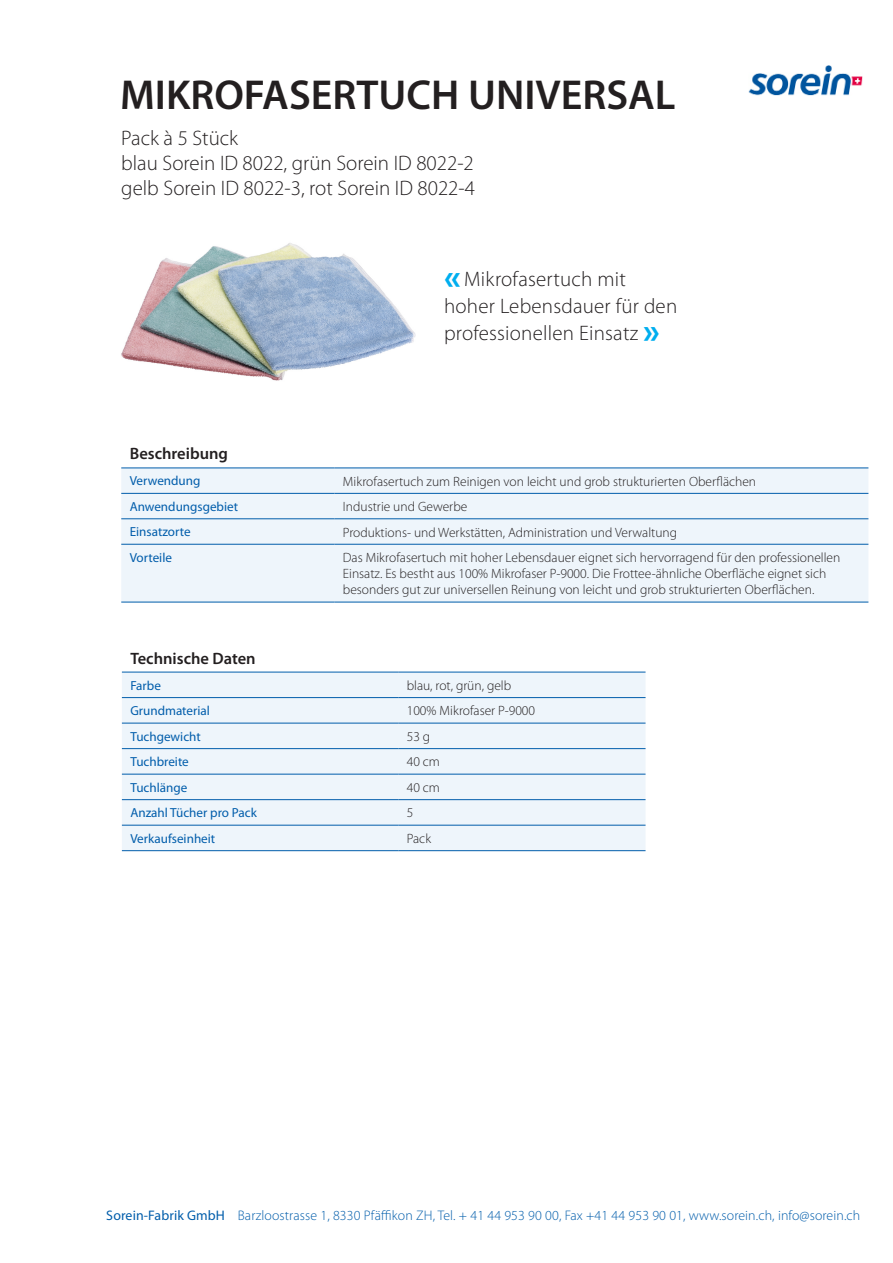
<style>
.page{position:relative;width:893px;height:1263px;background:#fff}
.page>*{position:absolute;margin:0;border:0;box-sizing:border-box;transform-origin:0 0}
._01_Titel_28_sb{font:600 42px "Myriad Pro";color:#231f20}
._05_Quote_14_light{font:300 21px/27px "Myriad Pro";color:#231f20}
._03_Titel_Tab_11_sb{font:600 16.5px "Myriad Pro";color:#231f20}
.t1{font:300 13.8px "Myriad Pro";letter-spacing:.01em;color:#015dab}
._04_Tabelle_9_light{font:300 13.5px/16.2px "Myriad Pro";color:#231f20}
._04_Tabelle_9_sb{font:13.2px "Myriad Pro";color:#015dab}
.s1{font-weight:700;font-size:36px;color:#00aeef}
.s2{font-weight:400}
</style>
<div class="page">
<img style="left:749px;top:66px;width:113px;height:29px">
<div style="left:122px;top:673px;width:523px;height:177px;background:#eef5fb"></div>
<hr style="left:122px;top:672px;width:276px;height:1px;background:#015dab">
<hr style="left:398px;top:672px;width:247px;height:1px;background:#015dab">
<hr style="left:122px;top:697px;width:276px;height:1px;background:#015dab">
<hr style="left:398px;top:697px;width:247px;height:1px;background:#015dab">
<hr style="left:122px;top:723px;width:276px;height:1px;background:#015dab">
<hr style="left:398px;top:723px;width:247px;height:1px;background:#015dab">
<hr style="left:122px;top:748px;width:276px;height:1px;background:#015dab">
<hr style="left:398px;top:748px;width:247px;height:1px;background:#015dab">
<hr style="left:122px;top:774px;width:276px;height:1px;background:#015dab">
<hr style="left:398px;top:774px;width:247px;height:1px;background:#015dab">
<hr style="left:122px;top:799px;width:276px;height:1px;background:#015dab">
<hr style="left:398px;top:799px;width:247px;height:1px;background:#015dab">
<hr style="left:122px;top:825px;width:276px;height:1px;background:#015dab">
<hr style="left:398px;top:825px;width:247px;height:1px;background:#015dab">
<hr style="left:122px;top:850px;width:276px;height:1px;background:#015dab">
<hr style="left:398px;top:850px;width:247px;height:1px;background:#015dab">
<img style="left:121px;top:243px;width:295px;height:138px">
<div style="left:121px;top:469px;width:747px;height:133px;background:#eef5fb"></div>
<hr style="left:121px;top:468px;width:213px;height:1px;background:#015dab">
<hr style="left:334px;top:468px;width:534px;height:1px;background:#015dab">
<hr style="left:121px;top:493px;width:213px;height:1px;background:#015dab">
<hr style="left:334px;top:493px;width:534px;height:1px;background:#015dab">
<hr style="left:121px;top:518px;width:213px;height:1px;background:#015dab">
<hr style="left:334px;top:518px;width:534px;height:1px;background:#015dab">
<hr style="left:121px;top:544px;width:213px;height:1px;background:#015dab">
<hr style="left:334px;top:544px;width:534px;height:1px;background:#015dab">
<hr style="left:121px;top:602px;width:213px;height:1px;background:#015dab">
<hr style="left:334px;top:602px;width:534px;height:1px;background:#015dab">
<p class="_01_Titel_28_sb" style="left:120px;top:69px;width:557px">MIKROFASERTUCH UNIVERSAL</p>
<p class="_05_Quote_14_light" style="left:121px;top:125px;width:355px;line-height:25.2px">Pack à 5 Stück<br>blau Sorein ID 8022, grün Sorein ID 8022-2 gelb Sorein ID 8022-3, rot Sorein ID 8022-4</p>
<p class="_05_Quote_14_light" style="left:444px;top:265px;width:235px"><span class="s1">«</span>Mikrofasertuch mit hoher Lebensdauer für den professionellen Einsatz <span class="s1">»</span></p>
<p class="_03_Titel_Tab_11_sb" style="left:130px;top:443px;width:100px">Beschreibung</p>
<p class="_04_Tabelle_9_sb" style="left:130px;top:473px;width:72px">Verwendung</p>
<p class="_04_Tabelle_9_light" style="left:343px;top:473px;width:415px">Mikrofasertuch zum Reinigen von leicht und grob strukturierten Oberflächen</p>
<p class="_04_Tabelle_9_sb" style="left:130px;top:498px;width:110px">Anwendungsgebiet</p>
<p class="_04_Tabelle_9_light" style="left:343px;top:498px;width:126px">Industrie und Gewerbe</p>
<p class="_04_Tabelle_9_sb" style="left:130px;top:524px;width:62px">Einsatzorte</p>
<p class="_04_Tabelle_9_light" style="left:343px;top:524px;width:336px">Produktions- und Werkstätten, Administration und Verwaltung</p>
<p class="_04_Tabelle_9_sb" style="left:130px;top:549px;width:44px">Vorteile</p>
<p class="_04_Tabelle_9_light" style="left:343px;top:549px;width:499px">Das Mikrofasertuch mit hoher Lebensdauer eignet sich hervorragend für den professionellen<br>Einsatz. Es bestht aus 100% Mikrofaser P-9000. Die Frottee-ähnliche Oberfläche eignet sich besonders gut zur universellen Reinung von leicht und grob strukturierten Oberflächen.</p>
<p class="_03_Titel_Tab_11_sb" style="left:130px;top:647px;width:127px">Technische Daten</p>
<p class="_04_Tabelle_9_sb" style="left:130px;top:677px;width:32px">Farbe</p>
<p class="_04_Tabelle_9_light" style="left:407px;top:677px;width:106px">blau, rot, grün, gelb</p>
<p class="_04_Tabelle_9_sb" style="left:130px;top:702px;width:81px">Grundmaterial</p>
<p class="_04_Tabelle_9_light" style="left:407px;top:703px;width:130px">100% Mikrofaser P-9000</p>
<p class="_04_Tabelle_9_sb" style="left:130px;top:728px;width:72px">Tuchgewicht</p>
<p class="_04_Tabelle_9_light" style="left:407px;top:728px;width:25px">53 g</p>
<p class="_04_Tabelle_9_sb" style="left:130px;top:753px;width:60px">Tuchbreite</p>
<p class="_04_Tabelle_9_light" style="left:407px;top:754px;width:35px">40 cm</p>
<p class="_04_Tabelle_9_sb" style="left:130px;top:779px;width:58px">Tuchlänge</p>
<p class="_04_Tabelle_9_light" style="left:407px;top:779px;width:35px">40 cm</p>
<p class="_04_Tabelle_9_sb" style="left:130px;top:804px;width:128px">Anzahl Tücher pro Pack</p>
<p class="_04_Tabelle_9_light" style="left:407px;top:805px;width:8px">5</p>
<p class="_04_Tabelle_9_sb" style="left:130px;top:830px;width:86px">Verkaufseinheit</p>
<p class="_04_Tabelle_9_light" style="left:407px;top:830px;width:26px">Pack</p>
<p class="t1" style="left:106px;top:1207px;width:755px"><span class="s2">Sorein-Fabrik GmbH</span> Barzloostrasse 1, 8330 Pfäffikon ZH, Tel. + 41 44 953 90 00, Fax +41 44 953 90 01, www.sorein.ch, info@sorein.ch</p>
</div>
